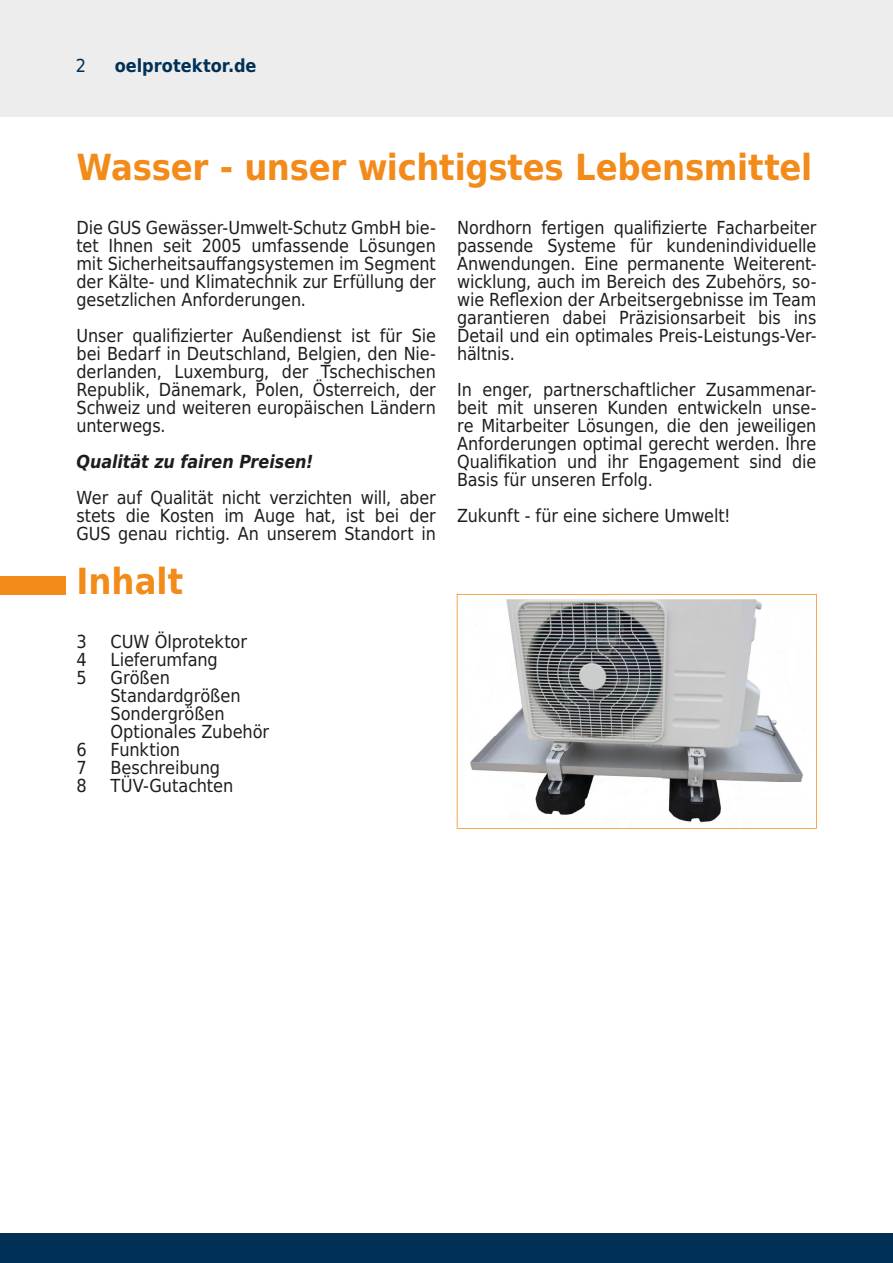
<style>
.page{position:relative;width:893px;height:1263px;background:#fff}
.page>*{position:absolute;margin:0;border:0;box-sizing:border-box;transform-origin:0 0}
.t1{font:700 36px "DejaVu Sans Condensed";letter-spacing:-.01em;color:#f28b1a}
.t2{font:18px/18px "DejaVu Sans Condensed";letter-spacing:-.005em;color:#1d1d1b;text-align:justify}
.t3{font:italic 700 18px "DejaVu Sans Condensed";letter-spacing:-.005em;color:#1d1d1b}
.t4{font:700 18px "DejaVu Sans Condensed";letter-spacing:-.005em;color:#003056}
.t5{font:18px "DejaVu Sans Condensed";color:#003056}
</style>
<div class="page">
<div style="left:0;top:0;width:893px;height:117px;background:#ededed"></div>
<div style="left:0;top:1233px;width:893px;height:30px;background:#003056"></div>
<svg style="left:457px;top:594px;width:360px;height:235px"></svg>
<div style="left:0;top:576px;width:65px;height:18px;background:#f28b1a"></div>
<p class="t5" style="left:76px;top:51px;width:12px">2</p>
<p class="t4" style="left:115px;top:51px;width:143px">oelprotektor.de</p>
<h1 class="t1" style="left:77px;top:138px;width:737px">Wasser - unser wichtigstes Lebensmittel</h1>
<p class="t2" style="left:77px;top:218px;width:361px">Die GUS Gewässer-Umwelt-Schutz GmbH bie&shy;tet Ihnen seit 2005 umfassende Lösungen mit Sicherheitsauffangsystemen im Segment der Kälte- und Klimatechnik zur Erfüllung der gesetzlichen Anforderungen.</p>
<p class="t2" style="left:77px;top:326px;width:361px">Unser qualifizierter Außendienst ist für Sie bei Bedarf in Deutschland, Belgien, den Nie&shy;derlanden, Luxemburg, der Tschechischen Republik, Dänemark, Polen, Österreich, der Schweiz und weiteren europäischen Ländern unterwegs.</p>
<p class="t3" style="left:77px;top:448px;width:238px">Qualität zu fairen Preisen!</p>
<p class="t2" style="left:77px;top:488px;width:361px">Wer auf Qualität nicht verzichten will, aber stets die Kosten im Auge hat, ist bei der GUS genau richtig. An unserem Standort in</p>
<h1 class="t1" style="left:77px;top:552px;width:108px">Inhalt</h1>
<p class="t2" style="left:77px;top:632px;width:12px">3</p>
<p class="t2" style="left:111px;top:632px;width:138px">CUW Ölprotektor</p>
<p class="t2" style="left:77px;top:650px;width:12px">4</p>
<p class="t2" style="left:111px;top:650px;width:109px">Lieferumfang</p>
<p class="t2" style="left:77px;top:668px;width:12px">5</p>
<p class="t2" style="left:111px;top:668px;width:160px;text-align:left">Größen<br>Standardgrößen<br>Sondergrößen<br>Optionales Zubehör</p>
<p class="t2" style="left:77px;top:740px;width:12px">6</p>
<p class="t2" style="left:111px;top:740px;width:71px">Funktion</p>
<p class="t2" style="left:77px;top:758px;width:12px">7</p>
<p class="t2" style="left:111px;top:758px;width:111px">Beschreibung</p>
<p class="t2" style="left:77px;top:776px;width:12px">8</p>
<p class="t2" style="left:111px;top:776px;width:124px">TÜV-Gutachten</p>
<p class="t2" style="left:457px;top:218px;width:361px">Nordhorn fertigen qualifizierte Facharbeiter passende Systeme für kundenindividuelle Anwendungen. Eine permanente Weiterent&shy;wicklung, auch im Bereich des Zubehörs, so&shy;wie Reflexion der Arbeitsergebnisse im Team garantieren dabei Präzisionsarbeit bis ins Detail und ein optimales Preis-Leistungs-Ver&shy;hältnis.</p>
<p class="t2" style="left:457px;top:380px;width:361px">In enger, partnerschaftlicher Zusammenar&shy;beit mit unseren Kunden entwickeln unse&shy;re Mitarbeiter Lösungen, die den jeweiligen Anforderungen optimal gerecht werden. Ihre Qualifikation und ihr Engagement sind die Basis für unseren Erfolg.</p>
<p class="t2" style="left:457px;top:506px;width:275px">Zukunft - für eine sichere Umwelt!</p>
</div>
